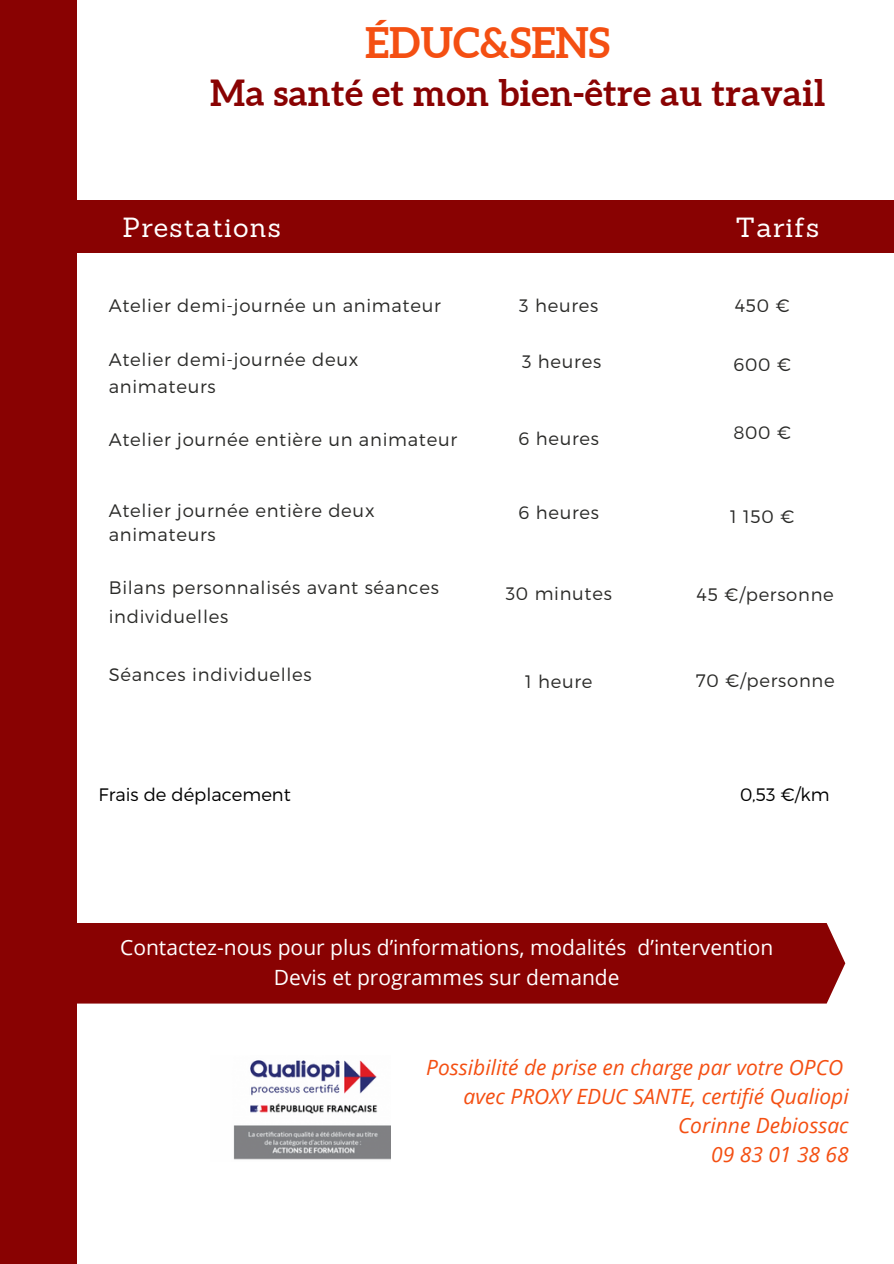
<style>
.page{position:relative;width:894px;height:1264px;background:#fff}
.page>*{position:absolute;margin:0;border:0;box-sizing:border-box;transform-origin:0 0}
.t1{font:700 42px "Aleo";color:#f44f12}
.t2{font:700 36px "Aleo";letter-spacing:.015em;color:#890202}
.t3{font:27px "Sanchez";letter-spacing:.04em;color:#fff}
.t4{font:italic 21px/29.2px "Open Sans";color:#f44f12;text-align:right}
.t5{font:21px/29.2px "Open Sans";color:#fff;text-align:center}
.t6{font:300 18px/27px "Montserrat";letter-spacing:.04em;color:#2a2a28}
.t7{font:300 18px "Montserrat";color:#000}
</style>
<div class="page">
<div style="left:0;top:0;width:77px;height:1263px;background:#890202"></div>
<div style="left:56px;top:200px;width:837px;height:52px;background:#890202"></div>
<div style="left:77px;top:923px;width:768px;height:80px;background:#890202"></div>
<img style="left:233px;top:1060px;width:157px;height:100px">
<p class="t1" style="left:365px;top:18px;width:246px">ÉDUC&amp;SENS</p>
<p class="t2" style="left:210px;top:73px;width:616px">Ma santé et mon bien-être au travail</p>
<h1 class="t3" style="left:122px;top:210px;width:160px">Prestations</h1>
<h2 class="t3" style="left:735px;top:210px;width:85px">Tarifs</h2>
<p class="t6" style="left:109px;top:291px;width:333px">Atelier demi-journée un animateur</p>
<h3 class="t6" style="left:109px;top:345px;width:251px">Atelier demi-journée deux animateurs</h3>
<h3 class="t6" style="left:109px;top:425px;width:350px">Atelier journée entière un animateur</h3>
<p class="t6" style="left:109px;top:498px;width:267px;line-height:23.7px">Atelier journée entière deux animateurs</p>
<p class="t6" style="left:109px;top:571px;width:332px;line-height:29.2px">Bilans personnalisés avant séances individuelles</p>
<p class="t6" style="left:109px;top:660px;width:204px">Séances individuelles</p>
<p class="t6" style="left:519px;top:291px;width:81px">3 heures</p>
<p class="t6" style="left:522px;top:347px;width:81px">3 heures</p>
<p class="t6" style="left:518px;top:424px;width:82px">6 heures</p>
<p class="t6" style="left:518px;top:498px;width:82px">6 heures</p>
<p class="t6" style="left:505px;top:579px;width:108px">30 minutes</p>
<p class="t6" style="left:525px;top:667px;width:69px">1 heure</p>
<p class="t6" style="left:734px;top:291px;width:57px">450 €</p>
<p class="t6" style="left:733px;top:350px;width:59px">600 €</p>
<p class="t6" style="left:733px;top:418px;width:59px">800 €</p>
<p class="t6" style="left:730px;top:502px;width:66px">1 150 €</p>
<p class="t6" style="left:696px;top:580px;width:139px">45 €/personne</p>
<p class="t6" style="left:695px;top:666px;width:140px">70 €/personne</p>
<p class="t7" style="left:98px;top:783px;width:194px">Frais de déplacement</p>
<p class="t7" style="left:739px;top:783px;width:91px">0,53 €/km</p>
<p class="t5" style="left:120px;top:932px;width:654px">Contactez-nous pour plus d’informations, modalités d’intervention<br>Devis et programmes sur demande</p>
<p class="t4" style="left:426px;top:1051px;width:424px">Possibilité de prise en charge par votre OPCO avec PROXY EDUC SANTE, certifié Qualiopi<br>Corinne Debiossac<br>09 83 01 38 68</p>
</div>
